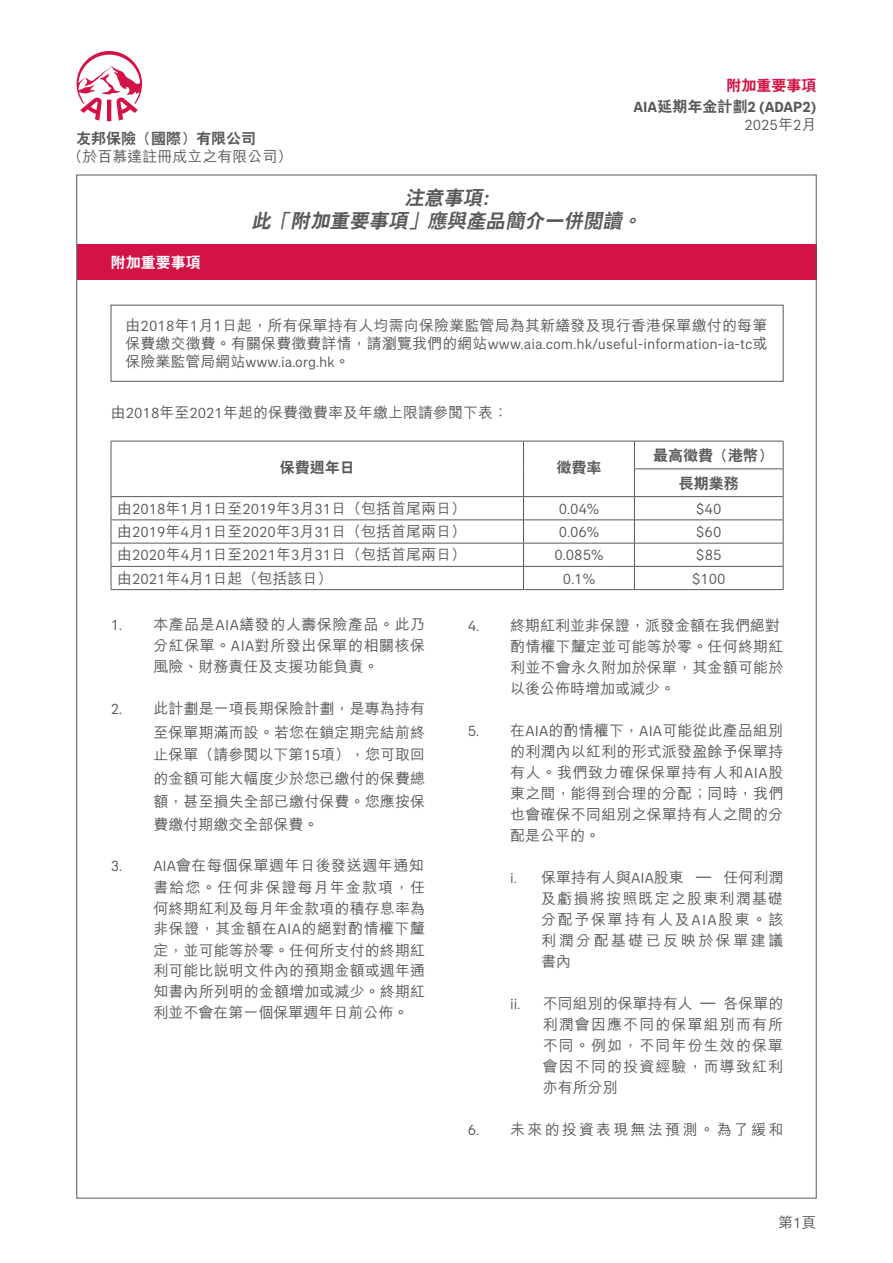
<style>
.page{position:relative;width:893px;height:1263px;background:#fff}
.page>*{position:absolute;margin:0;border:0;box-sizing:border-box;transform-origin:0 0}
.t1{font:italic 800 19.5px "C Hei 2 HK";color:#58595b}
.t2{font:500 15px/21px "M Hei HK";letter-spacing:.005em;color:#58595b;text-align:justify}
.t3{font:15px "AIA Everest";color:#58595b}
.t4{font:800 15px "C Hei 2 HK";color:#58595b}
.t5{font:700 15px/18px "AIA Everest";color:#58595b;text-align:right}
.t6{font:500 15px "M Hei HK";letter-spacing:.145em;color:#58595b}
.t7{font:800 15px "C Hei 2 HK";color:#fff}
.t8{font:800 15px "C Hei 2 HK";color:#d31245}
.s1{font-family:"C Hei 2 HK";font-weight:800}
.s2{font-weight:400}
.s3{font-family:"M Hei HK";font-weight:500}
.s4{font-family:"AIA Everest";font-weight:400}
</style>
<div class="page">
<div style="left:77px;top:244px;width:739px;height:36px;background:#d31245"></div>
<div style="left:111px;top:305px;width:672px;height:76px;border:1px solid #58595b"></div>
<hr style="left:111px;top:441px;width:412px;height:1px;background:#58595b">
<hr style="left:111px;top:589px;width:412px;height:1px;background:#58595b">
<hr style="left:634px;top:441px;width:149px;height:1px;background:#58595b">
<hr style="left:634px;top:589px;width:149px;height:1px;background:#58595b">
<hr style="left:523px;top:441px;width:111px;height:1px;background:#58595b">
<svg style="left:523px;top:441px;width:1px;height:148px"></svg>
<hr style="left:523px;top:589px;width:111px;height:1px;background:#58595b">
<hr style="left:111px;top:566px;width:412px;height:1px;background:#58595b">
<hr style="left:523px;top:566px;width:111px;height:1px;background:#58595b">
<hr style="left:634px;top:566px;width:149px;height:1px;background:#58595b">
<hr style="left:111px;top:543px;width:412px;height:1px;background:#58595b">
<hr style="left:523px;top:543px;width:111px;height:1px;background:#58595b">
<hr style="left:634px;top:543px;width:149px;height:1px;background:#58595b">
<hr style="left:111px;top:496px;width:412px;height:1px;background:#58595b">
<svg style="left:111px;top:441px;width:1px;height:148px"></svg>
<hr style="left:523px;top:496px;width:111px;height:1px;background:#58595b">
<hr style="left:111px;top:520px;width:412px;height:1px;background:#58595b">
<hr style="left:523px;top:520px;width:111px;height:1px;background:#58595b">
<hr style="left:634px;top:520px;width:149px;height:1px;background:#58595b">
<hr style="left:634px;top:469px;width:149px;height:1px;background:#58595b">
<svg style="left:634px;top:441px;width:1px;height:148px"></svg>
<svg style="left:783px;top:441px;width:1px;height:148px"></svg>
<hr style="left:634px;top:496px;width:149px;height:1px;background:#58595b">
<svg style="left:77px;top:51px;width:65px;height:70px"></svg>
<p class="t4" style="left:76px;top:128px;width:181px">友邦保險（國際）有限公司</p>
<p class="t2" style="left:68px;top:144px;width:226px">（於百慕達註冊成立之有限公司）</p>
<p class="t8" style="left:726px;top:75px;width:91px">附加重要事項</p>
<p class="t5" style="left:634px;top:97px;width:184px">AIA<span class="s1">延期年金計劃</span>2 (ADAP2)<br><span class="s2">2025</span><span class="s3">年</span><span class="s2">2</span><span class="s3">月</span></p>
<p class="t7" style="left:111px;top:252px;width:91px">附加重要事項</p>
<p class="t1" style="left:404px;top:185px;width:91px">注意事項:</p>
<p class="t1" style="left:252px;top:208px;width:396px">此「附加重要事項」應與產品簡介一併閱讀。</p>
<p class="t2" style="left:125px;top:315px;width:644px;line-height:18px">由<span class="s4">2018</span>年<span class="s4">1</span>月<span class="s4">1</span>日起，所有保單持有人均需向保險業監管局為其新繕發及現行香港保單繳付的每筆保費繳交徵費。有關保費徵費詳情，請瀏覽我們的網站<span class="s4">www.aia.com.hk/useful-information-ia-tc</span>或保險業監管局網站<span class="s4">www.ia.org.hk</span>。</p>
<p class="t2" style="left:111px;top:401px;width:399px">由<span class="s4">2018</span>年至<span class="s4">2021</span>年起的保費徵費率及年繳上限請參閱下表：</p>
<p class="t4" style="left:280px;top:457px;width:76px">保費週年日</p>
<p class="t4" style="left:556px;top:457px;width:46px">徵費率</p>
<p class="t4" style="left:653px;top:445px;width:122px">最高徵費（港幣）</p>
<p class="t4" style="left:679px;top:473px;width:61px">長期業務</p>
<p class="t2" style="left:117px;top:497px;width:351px">由<span class="s4">2018</span>年<span class="s4">1</span>月<span class="s4">1</span>日至<span class="s4">2019</span>年<span class="s4">3</span>月<span class="s4">31</span>日（包括首尾兩日）</p>
<p class="t3" style="left:559px;top:500px;width:42px">0.04%</p>
<p class="t3" style="left:696px;top:500px;width:27px">$40</p>
<p class="t2" style="left:117px;top:520px;width:351px">由<span class="s4">2019</span>年<span class="s4">4</span>月<span class="s4">1</span>日至<span class="s4">2020</span>年<span class="s4">3</span>月<span class="s4">31</span>日（包括首尾兩日）</p>
<p class="t3" style="left:559px;top:523px;width:42px">0.06%</p>
<p class="t3" style="left:696px;top:523px;width:27px">$60</p>
<p class="t2" style="left:117px;top:543px;width:351px">由<span class="s4">2020</span>年<span class="s4">4</span>月<span class="s4">1</span>日至<span class="s4">2021</span>年<span class="s4">3</span>月<span class="s4">31</span>日（包括首尾兩日）</p>
<p class="t3" style="left:554px;top:547px;width:51px">0.085%</p>
<p class="t3" style="left:696px;top:547px;width:27px">$85</p>
<p class="t2" style="left:117px;top:566px;width:217px">由<span class="s4">2021</span>年<span class="s4">4</span>月<span class="s4">1</span>日起（包括該日）</p>
<p class="t3" style="left:563px;top:570px;width:34px">0.1%</p>
<p class="t3" style="left:692px;top:570px;width:35px">$100</p>
<p class="t2" style="left:153px;top:613px;width:273px;text-indent:-43px"><span class="s4">1.</span> 本產品是<span class="s4">AIA</span>繕發的人壽保險產品。此乃分紅保單。<span class="s4">AIA</span>對所發出保單的相關核保風險、財務責任及支援功能負責。</p>
<p class="t2" style="left:153px;top:696px;width:273px;line-height:22.6px;text-indent:-43px"><span class="s4">2.</span> 此計劃是一項長期保險計劃，是專為持有至保單期滿而設。若您在鎖定期完結前終止保單（請參閱以下第<span class="s4">15</span>項），您可取回</p>
<p class="t2" style="left:153px;top:765px;width:273px;line-height:23.1px">的金額可能大幅度少於您已繳付的保費總額，甚至損失全部已繳付保費。您應按保費繳付期繳交全部保費。</p>
<p class="t2" style="left:153px;top:854px;width:273px;text-indent:-43px"><span class="s4">3. AIA</span>會在每個保單週年日後發送週年通知書給您。任何非保證每月年金款項，任何終期紅利及每月年金款項的積存息率為非保證，其金額在<span class="s4">AIA</span>的絕對酌情權下釐</p>
<p class="t2" style="left:153px;top:938px;width:273px">定，並可能等於零。任何所支付的終期紅利可能比說明文件內的預期金額或週年通知書內所列明的金額增加或減少。終期紅利並不會在第一個保單週年日前公佈。</p>
<p class="t2" style="left:468px;top:614px;width:314px"><span class="s4">4.</span> 終期紅利並非保證，派發金額在我們絕對</p>
<p class="t2" style="left:510px;top:635px;width:275px">酌情權下釐定並可能等於零。任何終期紅利並不會永久附加於保單，其金額可能於以後公佈時增加或減少。</p>
<p class="t2" style="left:510px;top:719px;width:275px;text-indent:-43px"><span class="s4">5.</span> 在<span class="s4">AIA</span>的酌情權下，<span class="s4">AIA</span>可能從此產品組別的利潤內以紅利的形式派發盈餘予保單持有人。我們致力確保保單持有人和<span class="s4">AIA</span>股東之間，能得到合理的分配；同時，我們也會確保不同組別之保單持有人之間的分配是公平的。</p>
<p class="t2" style="left:541px;top:866px;width:244px;text-indent:-31px"><span class="s4">i.</span> 保單持有人與<span class="s4">AIA</span>股東 – 任何利潤及虧損將按照既定之股東利潤基礎分配予保單持有人及<span class="s4">AIA</span>股東。該利潤分配基礎已反映於保單建議書內</p>
<p class="t2" style="left:543px;top:992px;width:242px;text-indent:-32px"><span class="s4">ii.</span> 不同組別的保單持有人 – 各保單的利潤會因應不同的保單組別而有所不同。例如，不同年份生效的保單會因不同的投資經驗，而導致紅利亦有所分別</p>
<p class="t6" style="left:468px;top:1119px;width:317px"><span class="s4">6.</span> 未來的投資表現無法預測。為了緩和</p>
<p class="t2" style="left:778px;top:1210px;width:40px">第<span class="s4">1</span>頁</p>
</div>
